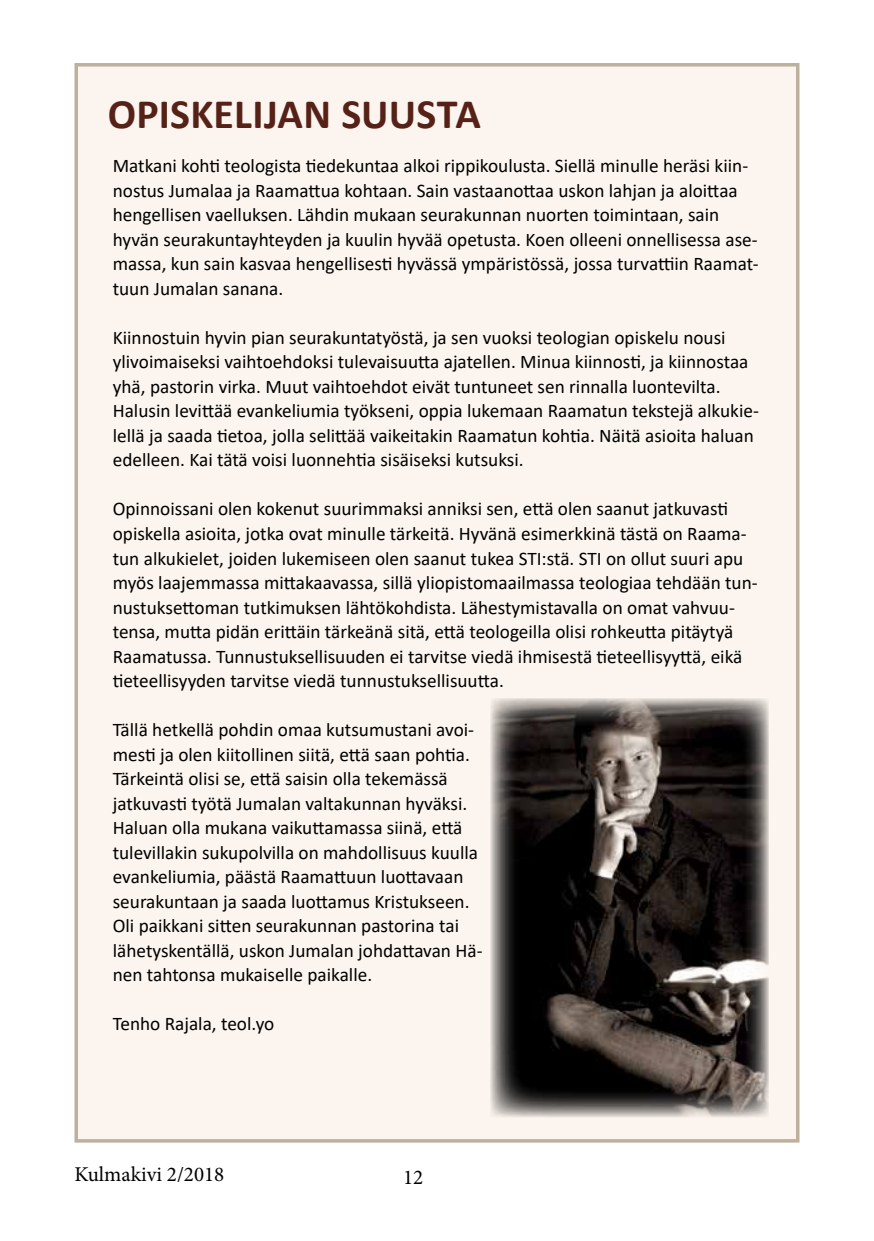
<style>
.page{position:relative;width:874px;height:1241px;background:#fff}
.page>*{position:absolute;margin:0;border:0;box-sizing:border-box;transform-origin:0 0}
.t1{font:700 42px "Calibri";letter-spacing:.005em;color:#562218}
.t2{font:21px "Minion Pro";color:#000}
.t3{font:19.25px/24.5px "Calibri";color:#000}
</style>
<div class="page">
<div style="left:76px;top:65px;width:721px;height:1075px;background:#fcf5ef"></div>
<div style="left:74px;top:63px;width:725px;height:1079px;border:4px solid #bdb19d"></div>
<img style="left:490px;top:698px;width:278px;height:418px">
<h1 class="t1" style="left:108px;top:84px;width:374px">OPISKELIJAN SUUSTA</h1>
<p class="t3" style="left:113px;top:153px;width:647px">Matkani kohti teologista tiedekuntaa alkoi rippikoulusta. Siellä minulle heräsi kiin&shy;nostus Jumalaa ja Raamattua kohtaan. Sain vastaanottaa uskon lahjan ja aloittaa hengellisen vaelluksen. Lähdin mukaan seurakunnan nuorten toimintaan, sain hyvän seurakuntayhteyden ja kuulin hyvää opetusta. Koen olleeni onnellisessa ase&shy;massa, kun sain kasvaa hengellisesti hyvässä ympäristössä, jossa turvattiin Raamat&shy;tuun Jumalan sanana.</p>
<p class="t3" style="left:113px;top:325px;width:647px">Kiinnostuin hyvin pian seurakuntatyöstä, ja sen vuoksi teologian opiskelu nousi ylivoimaiseksi vaihtoehdoksi tulevaisuutta ajatellen. Minua kiinnosti, ja kiinnostaa yhä, pastorin virka. Muut vaihtoehdot eivät tuntuneet sen rinnalla luontevilta.<br>Halusin levittää evankeliumia työkseni, oppia lukemaan Raamatun tekstejä alkukie&shy;lellä ja saada tietoa, jolla selittää vaikeitakin Raamatun kohtia. Näitä asioita haluan edelleen. Kai tätä voisi luonnehtia sisäiseksi kutsuksi.</p>
<p class="t3" style="left:113px;top:496px;width:646px">Opinnoissani olen kokenut suurimmaksi anniksi sen, että olen saanut jatkuvasti opiskella asioita, jotka ovat minulle tärkeitä. Hyvänä esimerkkinä tästä on Raama&shy;tun alkukielet, joiden lukemiseen olen saanut tukea STI:stä. STI on ollut suuri apu myös laajemmassa mittakaavassa, sillä yliopistomaailmassa teologiaa tehdään tun&shy;nustuksettoman tutkimuksen lähtökohdista. Lähestymistavalla on omat vahvuu&shy;tensa, mutta pidän erittäin tärkeänä sitä, että teologeilla olisi rohkeutta pitäytyä Raamatussa. Tunnustuksellisuuden ei tarvitse viedä ihmisestä tieteellisyyttä, eikä tieteellisyyden tarvitse viedä tunnustuksellisuutta.</p>
<p class="t3" style="left:113px;top:717px;width:371px">Tällä hetkellä pohdin omaa kutsumustani avoi&shy;mesti ja olen kiitollinen siitä, että saan pohtia.<br>Tärkeintä olisi se, että saisin olla tekemässä jatkuvasti työtä Jumalan valtakunnan hyväksi.<br>Haluan olla mukana vaikuttamassa siinä, että tulevillakin sukupolvilla on mahdollisuus kuulla evankeliumia, päästä Raamattuun luottavaan seurakuntaan ja saada luottamus Kristukseen.<br>Oli paikkani sitten seurakunnan pastorina tai lähetyskentällä, uskon Jumalan johdattavan Hä&shy;nen tahtonsa mukaiselle paikalle.</p>
<p class="t3" style="left:113px;top:1011px;width:163px">Tenho Rajala, teol.yo</p>
<p class="t2" style="left:74px;top:1160px;width:151px">Kulmakivi 2/2018</p>
<p class="t2" style="left:403px;top:1163px;width:22px">12</p>
</div>
